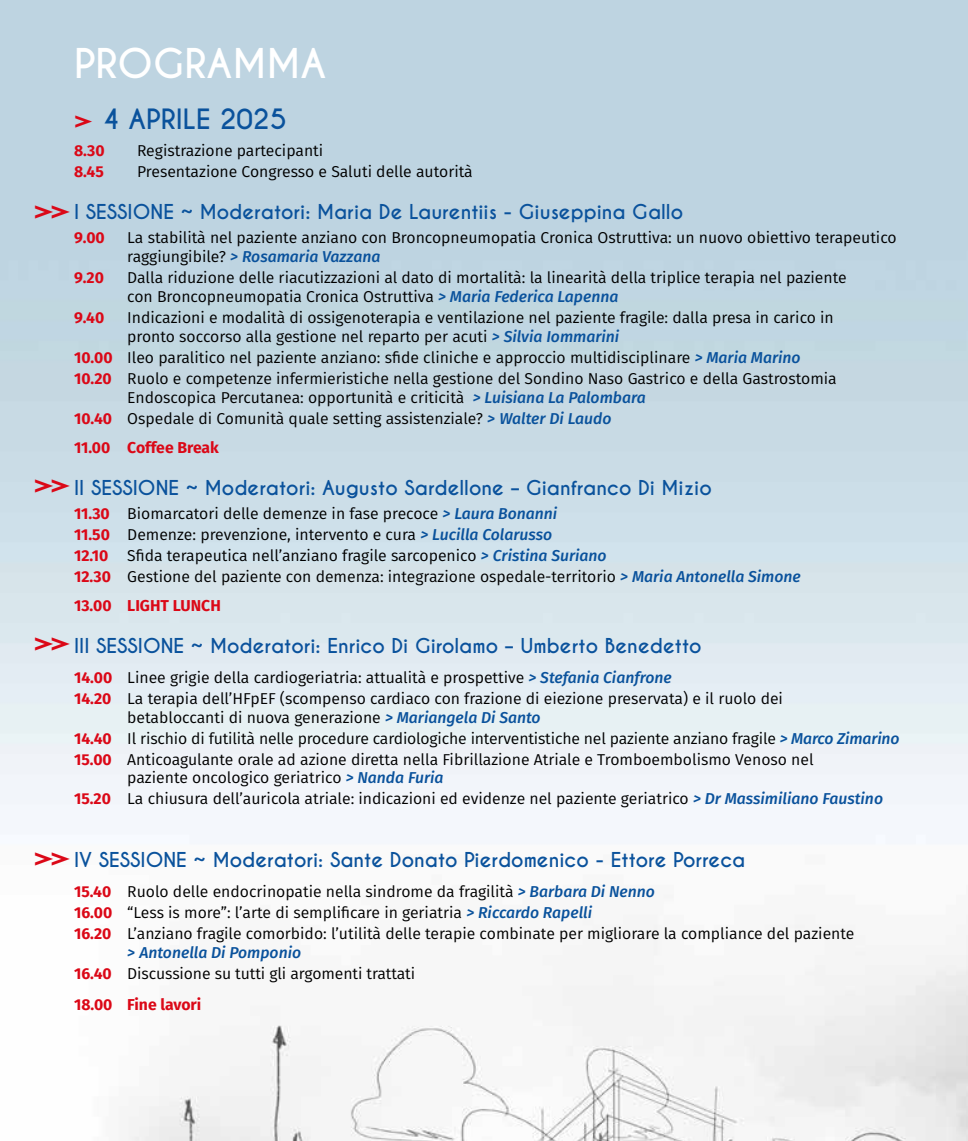
<style>
.page{position:relative;width:968px;height:1141px;background:#fff}
.page>*{position:absolute;margin:0;border:0;box-sizing:border-box;transform-origin:0 0}
.t1{font:700 38.5px "Caviar Dreams";color:#fff}
.t2{font:700 28.18px "Caviar Dreams";color:#db0817}
.t3{font:700 26.25px "Caviar Dreams";color:#0a529c}
.t4{font:700 19.25px "Caviar Dreams";color:#0a529c}
.t5{font:15.75px/21px "Fira Sans";color:#000}
.t6{font:700 15.75px "Fira Sans";color:#db0817}
.s1{color:#db0817}
.s2{font-weight:500;font-style:italic;color:#0a529c}
.s3{font-weight:700;color:#db0817}
</style>
<div class="page">
<img style="left:0;top:0;width:967px;height:1141px">
<h1 class="t1" style="left:74px;top:41px;width:254px">PROGRAMMA</h1>
<h3 class="t3" style="left:74px;top:103px;width:214px"><span class="s1">&gt;</span> 4 APRILE 2025</h3>
<p class="t6" style="left:74px;top:137px;width:32px">8.30</p>
<p class="t5" style="left:137px;top:140px;width:188px">Registrazione partecipanti</p>
<p class="t6" style="left:74px;top:158px;width:31px">8.45</p>
<p class="t5" style="left:137px;top:161px;width:337px">Presentazione Congresso e Saluti delle autorità</p>
<p class="t4" style="left:74px;top:200px;width:610px">I SESSIONE ~ Moderatori: Maria De Laurentiis - Giuseppina Gallo</p>
<p class="t6" style="left:74px;top:224px;width:32px">9.00</p>
<p class="t5" style="left:127px;top:228px;width:770px;line-height:18.9px">La stabilità nel paziente anziano con Broncopneumopatia Cronica Ostruttiva: un nuovo obiettivo terapeutico raggiungibile? <span class="s2">&gt; Rosamaria Vazzana</span></p>
<p class="t6" style="left:74px;top:264px;width:31px">9.20</p>
<p class="t5" style="left:127px;top:268px;width:720px;line-height:18.9px">Dalla riduzione delle riacutizzazioni al dato di mortalità: la linearità della triplice terapia nel paziente con Broncopneumopatia Cronica Ostruttiva <span class="s2">&gt; Maria Federica Lapenna</span></p>
<p class="t6" style="left:74px;top:304px;width:32px">9.40</p>
<p class="t5" style="left:127px;top:308px;width:708px;line-height:18.9px">Indicazioni e modalità di ossigenoterapia e ventilazione nel paziente fragile: dalla presa in carico in pronto soccorso alla gestione nel reparto per acuti <span class="s2">&gt; Silvia Iommarini</span></p>
<p class="t5" style="left:74px;top:346px;width:764px"><span class="s3">10.00</span> Ileo paralitico nel paziente anziano: sfide cliniche e approccio multidisciplinare <span class="s2">&gt; Maria Marino<br></span><span class="s3">10.20</span> Ruolo e competenze infermieristiche nella gestione del Sondino Naso Gastrico e della Gastrostomia</p>
<p class="t5" style="left:74px;top:386px;width:573px;text-indent:53px">Endoscopica Percutanea: opportunità e criticità <span class="s2">&gt; Luisiana La Palombara<br></span><span class="s3">10.40</span> Ospedale di Comunità quale setting assistenziale? <span class="s2">&gt; Walter Di Laudo</span></p>
<p class="t6" style="left:74px;top:434px;width:146px">11.00 Coffee Break</p>
<p class="t4" style="left:74px;top:476px;width:639px">II SESSIONE ~ Moderatori: Augusto Sardellone – Gianfranco Di Mizio</p>
<p class="t5" style="left:74px;top:502px;width:728px"><span class="s3">11.30</span> Biomarcatori delle demenze in fase precoce <span class="s2">&gt; Laura Bonanni<br></span><span class="s3">11.50</span> Demenze: prevenzione, intervento e cura <span class="s2">&gt; Lucilla Colarusso<br></span><span class="s3">12.10</span> Sfida terapeutica nell’anziano fragile sarcopenico <span class="s2">&gt; Cristina Suriano<br></span><span class="s3">12.30</span> Gestione del paziente con demenza: integrazione ospedale-territorio <span class="s2">&gt; Maria Antonella Simone</span></p>
<p class="t6" style="left:74px;top:592px;width:148px">13.00 LIGHT LUNCH</p>
<p class="t4" style="left:74px;top:634px;width:629px">III SESSIONE ~ Moderatori: Enrico Di Girolamo – Umberto Benedetto</p>
<p class="t5" style="left:74px;top:666px;width:710px"><span class="s3">14.00</span> Linee grigie della cardiogeriatria: attualità e prospettive <span class="s2">&gt; Stefania Cianfrone<br></span><span class="s3">14.20</span> La terapia dell’HFpEF (scompenso cardiaco con frazione di eiezione preservata) e il ruolo dei</p>
<p class="t5" style="left:74px;top:706px;width:826px;text-indent:53px">betabloccanti di nuova generazione <span class="s2">&gt; Mariangela Di Santo<br></span><span class="s3">14.40</span> Il rischio di futilità nelle procedure cardiologiche interventistiche nel paziente anziano fragile <span class="s2">&gt; Marco Zimarino<br></span><span class="s3">15.00</span> Anticoagulante orale ad azione diretta nella Fibrillazione Atriale e Tromboembolismo Venoso nel</p>
<p class="t5" style="left:74px;top:767px;width:810px;text-indent:53px">paziente oncologico geriatrico <span class="s2">&gt; Nanda Furia<br></span><span class="s3">15.20</span> La chiusura dell’auricola atriale: indicazioni ed evidenze nel paziente geriatrico <span class="s2">&gt; Dr Massimiliano Faustino</span></p>
<h2 class="t2" style="left:34px;top:192px;width:39px">&gt;&gt;</h2>
<h2 class="t2" style="left:34px;top:467px;width:39px">&gt;&gt;</h2>
<h2 class="t2" style="left:34px;top:624px;width:39px">&gt;&gt;</h2>
<h2 class="t2" style="left:34px;top:839px;width:39px">&gt;&gt;</h2>
<p class="t4" style="left:74px;top:849px;width:672px">IV SESSIONE ~ Moderatori: Sante Donato Pierdomenico - Ettore Porreca</p>
<p class="t5" style="left:74px;top:880px;width:781px"><span class="s3">15.40</span> Ruolo delle endocrinopatie nella sindrome da fragilità <span class="s2">&gt; Barbara Di Nenno<br></span><span class="s3">16.00</span> “Less is more”: l’arte di semplificare in geriatria <span class="s2">&gt; Riccardo Rapelli<br></span><span class="s3">16.20</span> L’anziano fragile comorbido: l’utilità delle terapie combinate per migliorare la compliance del paziente</p>
<p class="t5" style="left:74px;top:941px;width:342px;text-indent:53px"><span class="s2">&gt; Antonella Di Pomponio<br></span><span class="s3">16.40</span> Discussione su tutti gli argomenti trattati</p>
<p class="t6" style="left:74px;top:991px;width:129px">18.00 Fine lavori</p>
</div>
